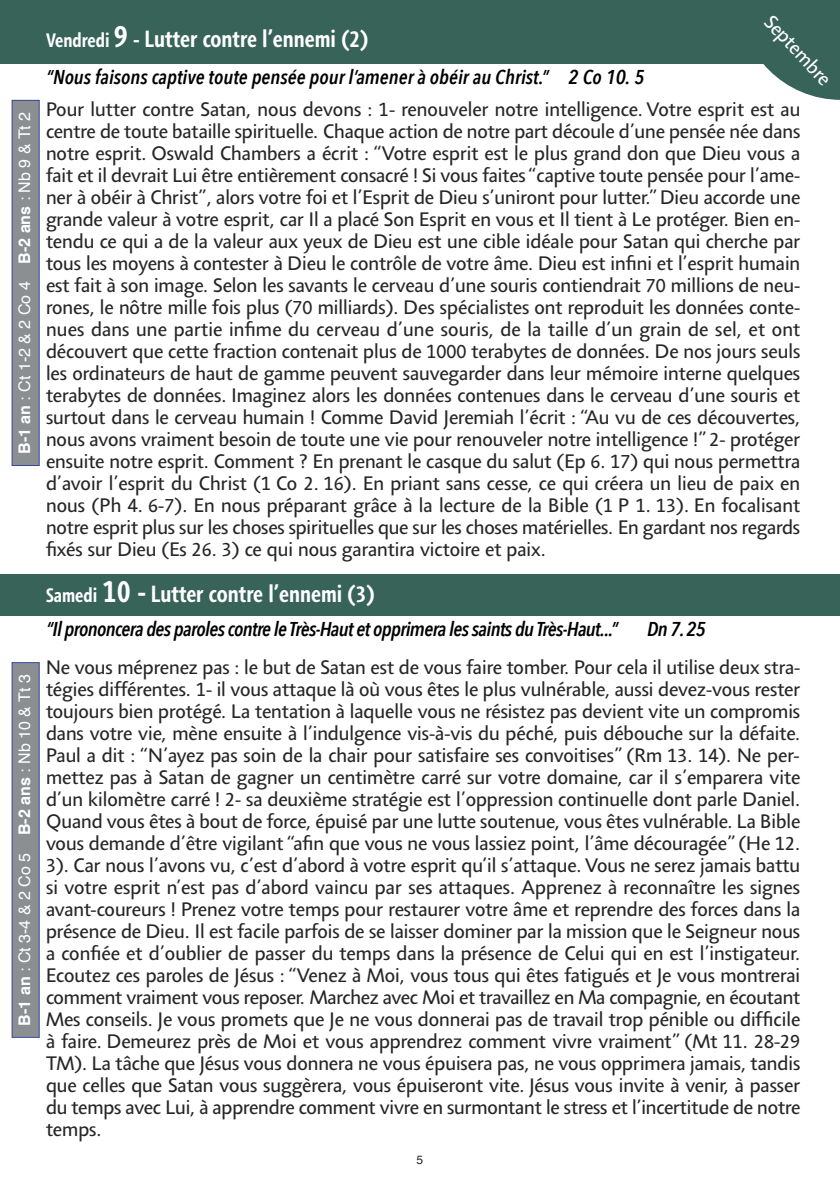
<style>
.page{position:relative;width:840px;height:1191px;background:#fff}
.page>*{position:absolute;margin:0;border:0;box-sizing:border-box;transform-origin:0 0}
.t1{font:700 condensed 24px "Agilita LT Std";color:#fff}
.t2{font:20px/22px "Agilita LT Std";letter-spacing:-.005em;color:#272526;text-align:justify}
.t3{font:italic 600 20px "Avenir Next Condensed";letter-spacing:-.03em;color:#000}
.t4{font:italic 600 20px "Avenir Next Condensed";color:#000}
.t5{font:20px "Agilita LT Std";color:#fff}
.t6{font:16px "Helvetica";color:#fff}
.t7{font:12px "Helvetica";color:#272526}
.s1{font-weight:700}
.s2{font-size:20px}
.s3{font-size:32px}
</style>
<div class="page">
<svg style="left:763px;top:64px;width:76px;height:36px"></svg>
<div style="left:0;top:0;width:839px;height:64px;background:#376358"></div>
<div style="left:0;top:575px;width:839px;height:41px;background:#376358"></div>
<div style="left:13px;top:101px;width:26px;height:364px;background:#8c8f92"></div>
<div style="left:12px;top:100px;width:28px;height:366px;border:1px solid #33489a"></div>
<div style="left:13px;top:663px;width:26px;height:373px;background:#8c8f92"></div>
<div style="left:12px;top:662px;width:28px;height:375px;border:1px solid #33489a"></div>
<p class="t6" style="left:18px;top:454px;width:344px;rotate:-90deg"><span class="s1">B-1 an</span> : Ct 1-2 &amp; 2 Co 4 <span class="s1">B-2 ans</span> : Nb 9 &amp; Tt 2</p>
<p class="t6" style="left:18px;top:1025px;width:352px;rotate:-90deg"><span class="s1">B-1 an</span> : Ct 3-4 &amp; 2 Co 5 <span class="s1">B-2 ans</span> : Nb 10 &amp; Tt 3</p>
<p class="t5" style="left:776px;top:10px;width:89px;rotate:47deg">Septembre</p>
<p class="t1" style="left:46px;top:25px;width:323px"><span class="s2">Vendredi</span> <span class="s3">9</span> - Lutter contre l’ennemi (2)</p>
<p class="t4" style="left:46px;top:64px;width:599px">“Nous faisons captive toute pensée pour l’amener à obéir au Christ.” 2 Co 10. 5</p>
<p class="t2" style="left:46px;top:99px;width:755px">Pour lutter contre Satan, nous devons : 1- renouveler notre intelligence. Votre esprit est au centre de toute bataille spirituelle. Chaque action de notre part découle d’une pensée née dans notre esprit. Oswald Chambers a écrit : “Votre esprit est le plus grand don que Dieu vous a fait et il devrait Lui être entièrement consacré ! Si vous faites “captive toute pensée pour l’ame&shy;ner à obéir à Christ”, alors votre foi et l’Esprit de Dieu s’uniront pour lutter.” Dieu accorde une grande valeur à votre esprit, car Il a placé Son Esprit en vous et Il tient à Le protéger. Bien en&shy;tendu ce qui a de la valeur aux yeux de Dieu est une cible idéale pour Satan qui cherche par tous les moyens à contester à Dieu le contrôle de votre âme. Dieu est infini et l’esprit humain est fait à son image. Selon les savants le cerveau d’une souris contiendrait 70 millions de neu&shy;rones, le nôtre mille fois plus (70 milliards). Des spécialistes ont reproduit les données conte&shy;nues dans une partie infime du cerveau d’une souris, de la taille d’un grain de sel, et ont découvert que cette fraction contenait plus de 1000 terabytes de données. De nos jours seuls les ordinateurs de haut de gamme peuvent sauvegarder dans leur mémoire interne quelques terabytes de données. Imaginez alors les données contenues dans le cerveau d’une souris et surtout dans le cerveau humain ! Comme David Jeremiah l’écrit : “Au vu de ces découvertes, nous avons vraiment besoin de toute une vie pour renouveler notre intelligence !” 2- protéger ensuite notre esprit. Comment ? En prenant le casque du salut (Ep 6. 17) qui nous permettra d’avoir l’esprit du Christ (1 Co 2. 16). En priant sans cesse, ce qui créera un lieu de paix en nous (Ph 4. 6-7). En nous préparant grâce à la lecture de la Bible (1 P 1. 13). En focalisant notre esprit plus sur les choses spirituelles que sur les choses matérielles. En gardant nos regards fixés sur Dieu (Es 26. 3) ce qui nous garantira victoire et paix.</p>
<p class="t1" style="left:46px;top:579px;width:330px"><span class="s2">Samedi</span> <span class="s3">10 -</span> Lutter contre l’ennemi (3)</p>
<p class="t3" style="left:46px;top:616px;width:573px">“Il prononcera des paroles contre le Très-Haut et opprimera les saints du Très-Haut...”</p>
<p class="t3" style="left:646px;top:616px;width:60px">Dn 7. 25</p>
<p class="t2" style="left:46px;top:657px;width:755px">Ne vous méprenez pas : le but de Satan est de vous faire tomber. Pour cela il utilise deux stra&shy;tégies différentes. 1- il vous attaque là où vous êtes le plus vulnérable, aussi devez-vous rester toujours bien protégé. La tentation à laquelle vous ne résistez pas devient vite un compromis dans votre vie, mène ensuite à l’indulgence vis-à-vis du péché, puis débouche sur la défaite.<br>Paul a dit : “N’ayez pas soin de la chair pour satisfaire ses convoitises” (Rm 13. 14). Ne per&shy;mettez pas à Satan de gagner un centimètre carré sur votre domaine, car il s’emparera vite d’un kilomètre carré ! 2- sa deuxième stratégie est l’oppression continuelle dont parle Daniel.<br>Quand vous êtes à bout de force, épuisé par une lutte soutenue, vous êtes vulnérable. La Bible vous demande d’être vigilant “afin que vous ne vous lassiez point, l’âme découragée” (He 12.<br>3). Car nous l’avons vu, c’est d’abord à votre esprit qu’il s’attaque. Vous ne serez jamais battu si votre esprit n’est pas d’abord vaincu par ses attaques. Apprenez à reconnaître les signes avant-coureurs ! Prenez votre temps pour restaurer votre âme et reprendre des forces dans la présence de Dieu. Il est facile parfois de se laisser dominer par la mission que le Seigneur nous a confiée et d’oublier de passer du temps dans la présence de Celui qui en est l’instigateur.<br>Ecoutez ces paroles de Jésus : “Venez à Moi, vous tous qui êtes fatigués et Je vous montrerai comment vraiment vous reposer. Marchez avec Moi et travaillez en Ma compagnie, en écoutant Mes conseils. Je vous promets que Je ne vous donnerai pas de travail trop pénible ou difficile à faire. Demeurez près de Moi et vous apprendrez comment vivre vraiment” (Mt 11. 28-29<br>TM). La tâche que Jésus vous donnera ne vous épuisera pas, ne vous opprimera jamais, tandis que celles que Satan vous suggèrera, vous épuiseront vite. Jésus vous invite à venir, à passer du temps avec Lui, à apprendre comment vivre en surmontant le stress et l’incertitude de notre temps.</p>
<p class="t7" style="left:416px;top:1155px;width:8px">5</p>
</div>
